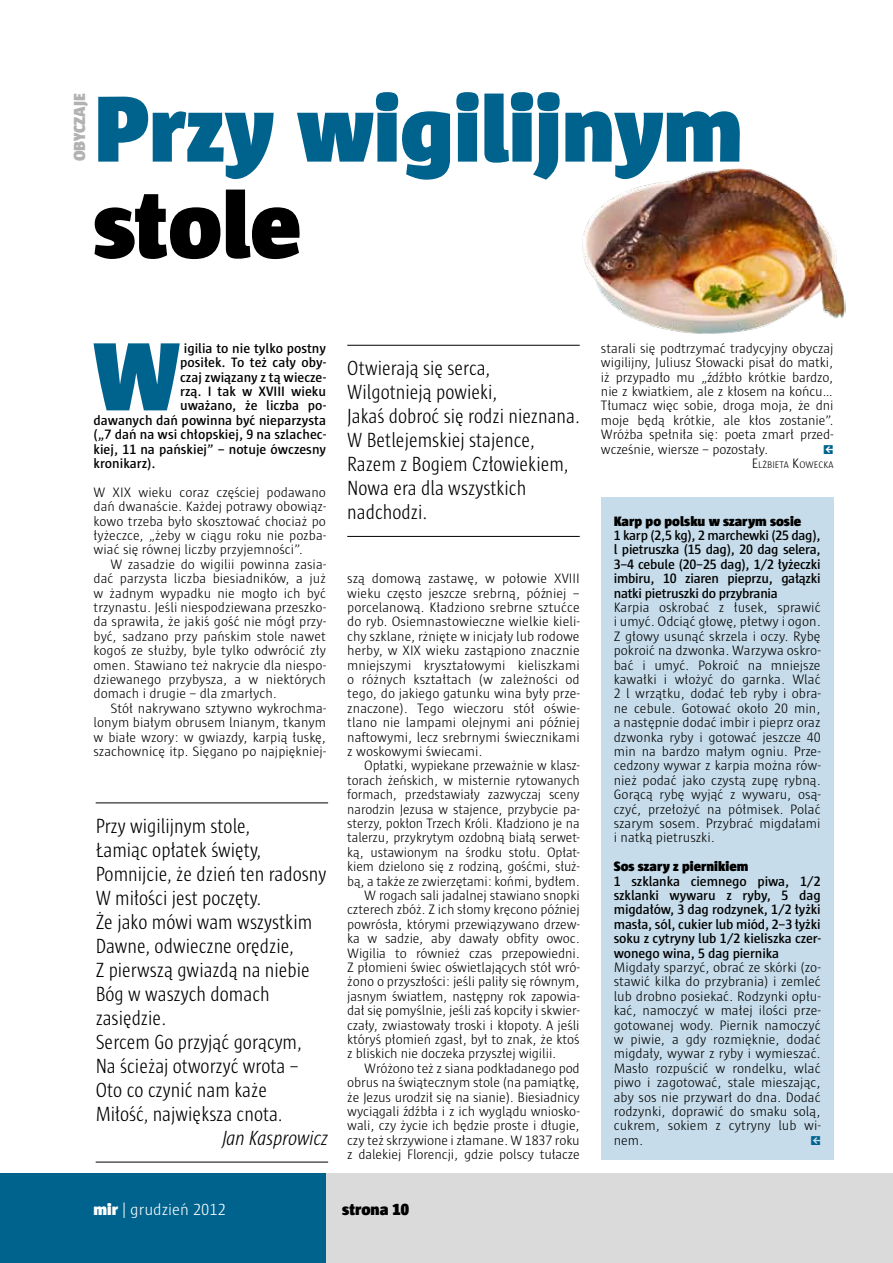
<style>
.page{position:relative;width:893px;height:1263px;background:#fff}
.page>*{position:absolute;margin:0;border:0;box-sizing:border-box;transform-origin:0 0}
.t1{font:900 99.3px "Sun";color:#00638e}
.t2{font:900 96px "Sun";color:#00638e}
.t3{font:900 96px "Sun";color:#000}
.t4{font:300 condensed 21px/24px "Sun";color:#000}
.t5{font:italic 300 condensed 21px "Sun";color:#000}
.t6{font:300 16.5px "Sun";color:#fff}
.t7{font:900 16.5px "Sun";color:#000}
.t8{font:900 16.5px "Sun";color:#b3b2b2}
.t9{font:300 13.95px/14.4px "Sun";letter-spacing:-.01em;color:#000;text-align:justify}
.t10{font:600 13.95px/14.4px "Sun";letter-spacing:-.01em;color:#000;text-align:justify}
.t11{font:900 13.95px "Sun";color:#000}
.t12{font:300 9.75px "Sun";color:#000}
.s1{font-weight:900}
.s2{font-size:13.95px}
</style>
<div class="page">
<div style="left:325px;top:1174px;width:568px;height:89px;background:#dadada"></div>
<div style="left:0;top:1174px;width:325px;height:89px;background:#00638e"></div>
<img style="left:582px;top:168px;width:263px;height:166px">
<hr style="left:347px;top:345px;width:233px;height:1px;background:#000">
<hr style="left:347px;top:536px;width:233px;height:1px;background:#000">
<hr style="left:96px;top:803px;width:232px;height:1px;background:#000">
<hr style="left:96px;top:1162px;width:232px;height:1px;background:#000">
<div style="left:601px;top:497px;width:232px;height:662px;background:#c6dcea"></div>
<h2 class="t2" style="left:94px;top:73px;width:651px">Przy wigilijnym</h2>
<h2 class="t3" style="left:94px;top:169px;width:209px">stole</h2>
<p class="t8" style="left:70px;top:161px;width:69px;rotate:-90deg">obyczaje</p>
<h1 class="t1" style="left:93px;top:319px;width:88px">W</h1>
<p class="t10" style="left:184px;top:341px;width:144px">igilia to nie tylko postny</p>
<p class="t10" style="left:180px;top:355px;width:147px">posiłek. To też cały oby-</p>
<p class="t10" style="left:180px;top:370px;width:147px">czaj związany z tą wiecze-</p>
<p class="t10" style="left:180px;top:384px;width:147px">rzą. I tak w XVIII wieku</p>
<p class="t10" style="left:180px;top:398px;width:147px">uważano, że liczba po-</p>
<p class="t10" style="left:94px;top:413px;width:234px">dawanych dań powinna być nieparzysta</p>
<p class="t10" style="left:94px;top:427px;width:234px">(„7 dań na wsi chłopskiej, 9 na szlachec-</p>
<p class="t10" style="left:94px;top:442px;width:234px">kiej, 11 na pańskiej” – notuje ówczesny</p>
<p class="t10" style="left:94px;top:456px;width:64px">kronikarz).</p>
<p class="t9" style="left:94px;top:485px;width:234px">W XIX wieku coraz częściej podawano dań dwanaście. Każdej potrawy obowiąz&shy;kowo trzeba było skosztować chociaż po łyżeczce, „żeby w ciągu roku nie pozba&shy;wiać się równej liczby przyjemności”.</p>
<p class="t9" style="left:94px;top:557px;width:234px;text-indent:17px">W zasadzie do wigilii powinna zasia&shy;dać parzysta liczba biesiadników, a już w żadnym wypadku nie mogło ich być trzynastu. Jeśli niespodziewana przeszko&shy;da sprawiła, że jakiś gość nie mógł przy&shy;być, sadzano przy pańskim stole nawet kogoś ze służby, byle tylko odwrócić zły omen. Stawiano też nakrycie dla niespo&shy;dziewanego przybysza, a w niektórych domach i drugie – dla zmarłych.</p>
<p class="t9" style="left:94px;top:701px;width:234px;text-indent:17px">Stół nakrywano sztywno wykrochma&shy;lonym białym obrusem lnianym, tkanym w białe wzory: w gwiazdy, karpią łuskę, szachownicę itp. Sięgano po najpiękniej-</p>
<p class="t4" style="left:96px;top:814px;width:232px">Przy wigilijnym stole,<br>Łamiąc opłatek święty,<br>Pomnijcie, że dzień ten radosny<br>W miłości jest poczęty.<br>Że jako mówi wam wszystkim<br>Dawne, odwieczne orędzie,<br>Z pierwszą gwiazdą na niebie<br>Bóg w waszych domach zasiędzie.<br>Sercem Go przyjąć gorącym,<br>Na ścieżaj otworzyć wrota –<br>Oto co czynić nam każe<br>Miłość, największa cnota.</p>
<h3 class="t5" style="left:222px;top:1127px;width:108px">Jan Kasprowicz</h3>
<h3 class="t4" style="left:347px;top:356px;width:234px">Otwierają się serca,<br>Wilgotnieją powieki,<br>Jakaś dobroć się rodzi nieznana.<br>W Betlejemskiej stajence,<br>Razem z Bogiem Człowiekiem,<br>Nowa era dla wszystkich nadchodzi.</h3>
<p class="t9" style="left:347px;top:571px;width:234px">szą domową zastawę, w połowie XVIII wieku często jeszcze srebrną, później – porcelanową. Kładziono srebrne sztućce do ryb. Osiemnastowieczne wielkie kieli&shy;chy szklane, rżnięte w inicjały lub rodowe herby, w XIX wieku zastąpiono znacznie mniejszymi kryształowymi kieliszkami o różnych kształtach (w zależności od tego, do jakiego gatunku wina były prze&shy;znaczone). Tego wieczoru stół oświe&shy;tlano nie lampami olejnymi ani później naftowymi, lecz srebrnymi świecznikami z woskowymi świecami.</p>
<p class="t9" style="left:364px;top:759px;width:217px">Opłatki, wypiekane przeważnie w klasz-</p>
<p class="t9" style="left:347px;top:773px;width:234px">torach żeńskich, w misternie rytowanych</p>
<p class="t9" style="left:347px;top:787px;width:234px">formach, przedstawiały zazwyczaj sceny</p>
<p class="t9" style="left:347px;top:802px;width:234px">narodzin Jezusa w stajence, przybycie pa-</p>
<p class="t9" style="left:347px;top:816px;width:234px">sterzy, pokłon Trzech Króli. Kładziono je na</p>
<p class="t9" style="left:347px;top:831px;width:234px">talerzu, przykrytym ozdobną białą serwet-</p>
<p class="t9" style="left:347px;top:845px;width:234px">ką, ustawionym na środku stołu. Opłat-</p>
<p class="t9" style="left:347px;top:859px;width:234px">kiem dzielono się z rodziną, gośćmi, służ-</p>
<p class="t9" style="left:347px;top:874px;width:234px">bą, a także ze zwierzętami: końmi, bydłem.</p>
<p class="t9" style="left:364px;top:888px;width:217px">W rogach sali jadalnej stawiano snopki</p>
<p class="t9" style="left:347px;top:903px;width:234px">czterech zbóż. Z ich słomy kręcono później</p>
<p class="t9" style="left:347px;top:917px;width:234px">powrósła, którymi przewiązywano drzew-</p>
<p class="t9" style="left:347px;top:931px;width:234px">ka w sadzie, aby dawały obfity owoc.</p>
<p class="t9" style="left:347px;top:946px;width:234px">Wigilia to również czas przepowiedni.</p>
<p class="t9" style="left:347px;top:960px;width:234px">Z płomieni świec oświetlających stół wró-</p>
<p class="t9" style="left:347px;top:975px;width:234px">żono o przyszłości: jeśli paliły się równym,</p>
<p class="t9" style="left:347px;top:989px;width:234px">jasnym światłem, następny rok zapowia-</p>
<p class="t9" style="left:347px;top:1003px;width:234px">dał się pomyślnie, jeśli zaś kopciły i skwier-</p>
<p class="t9" style="left:347px;top:1018px;width:234px">czały, zwiastowały troski i kłopoty. A jeśli</p>
<p class="t9" style="left:347px;top:1032px;width:234px">któryś płomień zgasł, był to znak, że ktoś</p>
<p class="t9" style="left:347px;top:1047px;width:211px">z bliskich nie doczeka przyszłej wigilii.</p>
<p class="t9" style="left:364px;top:1061px;width:217px">Wróżono też z siana podkładanego pod</p>
<p class="t9" style="left:347px;top:1075px;width:234px">obrus na świątecznym stole (na pamiątkę,</p>
<p class="t9" style="left:347px;top:1090px;width:234px">że Jezus urodził się na sianie). Biesiadnicy</p>
<p class="t9" style="left:347px;top:1104px;width:234px">wyciągali źdźbła i z ich wyglądu wniosko-</p>
<p class="t9" style="left:347px;top:1118px;width:234px">wali, czy życie ich będzie proste i długie,</p>
<p class="t9" style="left:347px;top:1133px;width:234px">czy też skrzywione i złamane. W 1837 roku</p>
<p class="t9" style="left:347px;top:1147px;width:234px">z dalekiej Florencji, gdzie polscy tułacze</p>
<p class="t6" style="left:94px;top:1201px;width:134px"><span class="s1">mir</span> | grudzień 2012</p>
<p class="t7" style="left:342px;top:1200px;width:68px">strona 10</p>
<p class="t9" style="left:601px;top:341px;width:234px">starali się podtrzymać tradycyjny obyczaj wigilijny, Juliusz Słowacki pisał do matki, iż przypadło mu „źdźbło krótkie bardzo, nie z kwiatkiem, ale z kłosem na końcu… Tłumacz więc sobie, droga moja, że dni moje będą krótkie, ale kłos zostanie”.<br>Wróżba spełniła się: poeta zmarł przed&shy;wcześnie, wiersze – pozostały.</p>
<p class="t12" style="left:752px;top:460px;width:83px"><span class="s2">E</span> LŻBIETA <span class="s2">K</span>OWECKA</p>
<p class="t11" style="left:614px;top:513px;width:189px">Karp po polsku w szarym sosie</p>
<p class="t10" style="left:614px;top:528px;width:208px">1 karp (2,5 kg), 2 marchewki (25 dag), l pietruszka (15 dag), 20 dag selera, 3–4 cebule (20–25 dag), 1/2 łyżeczki imbiru, 10 ziaren pieprzu, gałązki natki pietruszki do przybrania</p>
<p class="t9" style="left:614px;top:600px;width:208px">Karpia oskrobać z łusek, sprawić i umyć. Odciąć głowę, płetwy i ogon.<br>Z głowy usunąć skrzela i oczy. Rybę pokroić na dzwonka. Warzywa oskro&shy;bać i umyć. Pokroić na mniejsze kawałki i włożyć do garnka. Wlać 2 l wrzątku, dodać łeb ryby i obra&shy;ne cebule. Gotować około 20 min, a następnie dodać imbir i pieprz oraz dzwonka ryby i gotować jeszcze 40 min na bardzo małym ogniu. Prze&shy;cedzony wywar z karpia można rów&shy;nież podać jako czystą zupę rybną.<br>Gorącą rybę wyjąć z wywaru, osą&shy;czyć, przełożyć na półmisek. Polać szarym sosem. Przybrać migdałami i natką pietruszki.</p>
<p class="t11" style="left:614px;top:858px;width:136px">Sos szary z piernikiem</p>
<p class="t10" style="left:614px;top:874px;width:208px">1 szklanka ciemnego piwa, 1/2 szklanki wywaru z ryby, 5 dag migdałów, 3 dag rodzynek, 1/2 łyżki masła, sól, cukier lub miód, 2–3 łyżki soku z cytryny lub 1/2 kieliszka czer&shy;wonego wina, 5 dag piernika</p>
<p class="t9" style="left:614px;top:960px;width:208px">Migdały sparzyć, obrać ze skórki (zo&shy;stawić kilka do przybrania) i zemleć lub drobno posiekać. Rodzynki opłu&shy;kać, namoczyć w małej ilości prze&shy;gotowanej wody. Piernik namoczyć w piwie, a gdy rozmięknie, dodać migdały, wywar z ryby i wymieszać.<br>Masło rozpuścić w rondelku, wlać piwo i zagotować, stale mieszając, aby sos nie przywarł do dna. Dodać rodzynki, doprawić do smaku solą, cukrem, sokiem z cytryny lub wi&shy;nem.</p>
</div>
